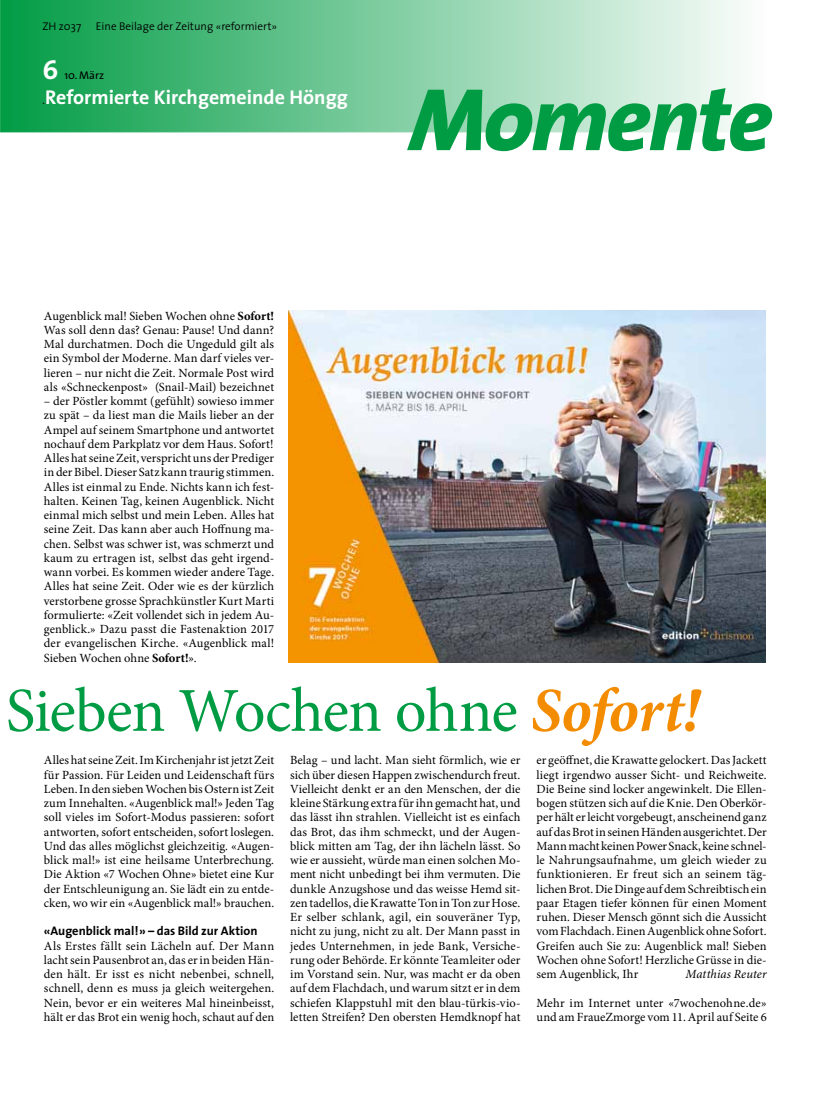
<style>
.page{position:relative;width:815px;height:1106px;background:#fff}
.page>*{position:absolute;margin:0;border:0;box-sizing:border-box;transform-origin:0 0}
.t1{font:italic 800 92px "The Sans";letter-spacing:-.03em;color:#009c44}
.t2{font:62.5px "Minion Pro";letter-spacing:-.02em;color:#009c44}
.t3{font:27.5px "The Sans Bold Caps";color:#fff}
.t4{font:700 20px "The Sans";color:#fff}
.t5{font:12.5px/14.2px "Minion Pro";letter-spacing:.005em;color:#000;text-align:justify}
.t6{font:700 12.5px "The Sans";letter-spacing:-.005em;color:#000}
.t7{font:italic 12.5px "Minion Pro";letter-spacing:.005em;color:#000}
.t8{font:300 11.25px "The Sans";color:#000}
.t9{font:11.25px "The Sans";color:#000}
.s1{font-weight:400;font-size:11.25px;color:#000}
.s2{font-size:89.5px}
.s3{font-weight:700}
.s4{font-weight:700;font-style:italic;color:#f38c00}
</style>
<div class="page">
<svg style="left:0;top:0;width:741px;height:132px;background:#7acb9d"></svg>
<img style="left:289px;top:310px;width:476px;height:352px">
<p class="t8" style="left:42px;top:17px;width:40px">ZH z037</p>
<p class="t8" style="left:96px;top:17px;width:183px">Eine Beilage der Zeitung «reformiert»</p>
<h3 class="t3" style="left:42px;top:47px;width:17px">6</h3>
<p class="t9" style="left:64px;top:66px;width:41px">10. März</p>
<h3 class="t4" style="left:42px;top:81px;width:307px"><span class="s1">.</span>Reformierte Kirchgemeinde Höngg</h3>
<h1 class="t1" style="left:409px;top:42px;width:365px"><span class="s2">M</span>omente</h1>
<p class="t5" style="left:44px;top:308px;width:232px">Augenblick mal! Sieben Wochen ohne <span class="s3">Sofort!<br></span>Was soll denn das? Genau: Pause! Und dann?<br>Mal durchatmen. Doch die Ungeduld gilt als ein Symbol der Moderne. Man darf vieles ver&shy;lieren – nur nicht die Zeit. Normale Post wird als «Schneckenpost» (Snail-Mail) bezeichnet</p>
<p class="t5" style="left:44px;top:394px;width:232px">– der Pöstler kommt (gefühlt) sowieso immer zu spät – da liest man die Mails lieber an der Ampel auf seinem Smartphone und antwortet nochauf dem Parkplatz vor dem Haus. Sofort!<br>Alles hat seine Zeit, verspricht uns der Prediger in der Bibel. Dieser Satz kann traurig stimmen.<br>Alles ist einmal zu Ende. Nichts kann ich fest&shy;halten. Keinen Tag, keinen Augenblick. Nicht einmal mich selbst und mein Leben. Alles hat seine Zeit. Das kann aber auch Hoffnung ma&shy;chen. Selbst was schwer ist, was schmerzt und kaum zu ertragen ist, selbst das geht irgend&shy;wann vorbei. Es kommen wieder andere Tage.<br>Alles hat seine Zeit. Oder wie es der kürzlich verstorbene grosse Sprachkünstler Kurt Marti formulierte: «Zeit vollendet sich in jedem Au&shy;genblick.» Dazu passt die Fastenaktion 2017 der evangelischen Kirche. «Augenblick mal!<br>Sieben Wochen ohne <span class="s3">Sofort!</span>».</p>
<h2 class="t2" style="left:6px;top:669px;width:695px">Sieben Wochen ohne <span class="s4">Sofort!</span></h2>
<p class="t5" style="left:536px;top:753px;width:232px">er geöffnet, die Krawatte gelockert. Das Jackett liegt irgendwo ausser Sicht- und Reichweite.<br>Die Beine sind locker angewinkelt. Die Ellen&shy;bogen stützen sich auf die Knie. Den Oberkör&shy;per hält er leicht vorgebeugt, anscheinend ganz auf das Brot in seinen Händen ausgerichtet. Der Mann macht keinen Power Snack, keine schnel&shy;le Nahrungsaufnahme, um gleich wieder zu funktionieren. Er freut sich an seinem täg&shy;lichen Brot. Die Dinge auf dem Schreibtisch ein paar Etagen tiefer können für einen Moment ruhen. Dieser Mensch gönnt sich die Aussicht vom Flachdach. Einen Augenblick ohne Sofort.<br>Greifen auch Sie zu: Augenblick mal! Sieben Wochen ohne Sofort! Herzliche Grüsse in die&shy;sem Augenblick, Ihr</p>
<p class="t5" style="left:44px;top:753px;width:232px">Alles hat seine Zeit. Im Kirchenjahr ist jetzt Zeit für Passion. Für Leiden und Leidenschaft fürs Leben. In den sieben Wochen bis Ostern ist Zeit zum Innehalten. «Augenblick mal!» Jeden Tag soll vieles im Sofort-Modus passieren: sofort antworten, sofort entscheiden, sofort loslegen.<br>Und das alles möglichst gleichzeitig. «Augen&shy;blick mal!» ist eine heilsame Unterbrechung.<br>Die Aktion «7 Wochen Ohne» bietet eine Kur der Entschleunigung an. Sie lädt ein zu entde&shy;cken, wo wir ein «Augenblick mal!» brauchen.</p>
<p class="t6" style="left:44px;top:920px;width:215px">«Augenblick mal!» – das Bild zur Aktion</p>
<p class="t5" style="left:44px;top:938px;width:232px">Als Erstes fällt sein Lächeln auf. Der Mann lacht sein Pausenbrot an, das er in beiden Hän&shy;den hält. Er isst es nicht nebenbei, schnell, schnell, denn es muss ja gleich weitergehen.<br>Nein, bevor er ein weiteres Mal hineinbeisst, hält er das Brot ein wenig hoch, schaut auf den</p>
<p class="t5" style="left:290px;top:753px;width:232px">Belag – und lacht. Man sieht förmlich, wie er sich über diesen Happen zwischendurch freut.<br>Vielleicht denkt er an den Menschen, der die kleine Stärkung extra für ihn gemacht hat, und das lässt ihn strahlen. Vielleicht ist es einfach das Brot, das ihm schmeckt, und der Augen&shy;blick mitten am Tag, der ihn lächeln lässt. So wie er aussieht, würde man einen solchen Mo&shy;ment nicht unbedingt bei ihm vermuten. Die dunkle Anzugshose und das weisse Hemd sit&shy;zen tadellos, die Krawatte Ton in Ton zur Hose.<br>Er selber schlank, agil, ein souveräner Typ, nicht zu jung, nicht zu alt. Der Mann passt in jedes Unternehmen, in jede Bank, Versiche&shy;rung oder Behörde. Er könnte Teamleiter oder im Vorstand sein. Nur, was macht er da oben auf dem Flachdach, und warum sitzt er in dem schiefen Klappstuhl mit den blau-türkis-vio&shy;letten Streifen? Den obersten Hemdknopf hat</p>
<p class="t7" style="left:686px;top:965px;width:83px">Matthias Reuter</p>
<p class="t5" style="left:536px;top:995px;width:232px">Mehr im Internet unter «7wochenohne.de» und am FraueZmorge vom 11. April auf Seite 6</p>
</div>
